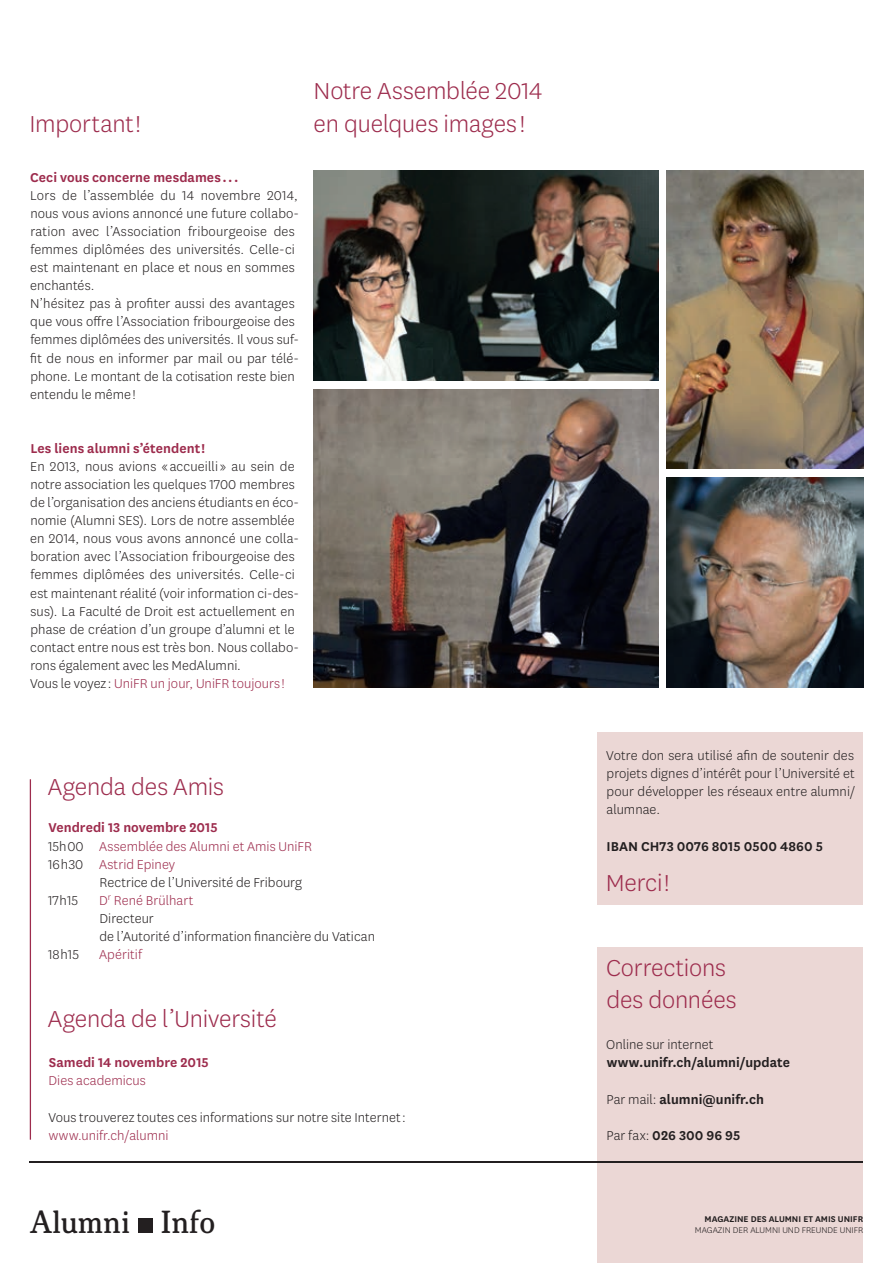
<style>
.page{position:relative;width:893px;height:1263px;background:#fff}
.page>*{position:absolute;margin:0;border:0;box-sizing:border-box;transform-origin:0 0}
.t1{font:34.35px "Korpus B";color:#231f20}
.t2{font:300 27px/32.4px "National Uni Fr";letter-spacing:-.005em;color:#9d2c4d}
.t3{font:300 15px/18px "National Uni Fr";letter-spacing:.005em;color:#231f20}
.t4{font:300 15px/18.1px "National Uni Fr";letter-spacing:.005em;color:#9d2c4d}
.t5{font:600 15px "National Uni Fr";letter-spacing:.005em;color:#231f20}
.t6{font:600 15px "National Uni Fr";letter-spacing:.005em;color:#9d2c4d}
.t7{font:300 9.75px "National Uni Fr";color:#231f20}
.t8{font:600 9.75px "National Uni Fr";color:#231f20}
.s1{color:#9d2c4d}
.s2{font-weight:600}
.s3{color:#231f20}
.s4{font-weight:300}
</style>
<div class="page">
<div style="left:597px;top:947px;width:266px;height:316px;background:#ebd7d5"></div>
<hr style="left:30px;top:1161px;width:833px;height:1px;background:#231f20">
<div style="left:138px;top:1218px;width:15px;height:15px;background:#231f20"></div>
<div style="left:597px;top:732px;width:266px;height:173px;background:#ebd7d5"></div>
<img style="left:666px;top:477px;width:197px;height:211px">
<img style="left:314px;top:389px;width:344px;height:299px">
<hr style="left:30px;top:779px;width:1px;height:361px;background:#9d2c4d">
<img style="left:314px;top:170px;width:344px;height:211px">
<img style="left:666px;top:170px;width:197px;height:299px">
<h2 class="t2" style="left:314px;top:74px;width:230px">Notre Assemblée 2014</h2>
<h2 class="t2" style="left:30px;top:107px;width:113px">Important !</h2>
<h2 class="t2" style="left:314px;top:107px;width:213px">en quelques images !</h2>
<p class="t6" style="left:30px;top:167px;width:210px">Ceci vous concerne mesdames...</p>
<p class="t3" style="left:30px;top:186px;width:270px">Lors de l’assemblée du 14 novembre 2014, nous vous avions annoncé une future collabo&shy;ration avec l’Association fribourgeoise des femmes diplômées des universités. Celle-ci est maintenant en place et nous en sommes enchantés.<br>N’hésitez pas à profiter aussi des avantages que vous offre l’Association fribourgeoise des femmes diplômées des universités. Il vous suf&shy;fit de nous en informer par mail ou par télé&shy;phone. Le montant de la cotisation reste bien entendu le même !</p>
<p class="t6" style="left:30px;top:438px;width:176px">Les liens alumni s’étendent !</p>
<p class="t3" style="left:30px;top:457px;width:271px">En 2013, nous avions « accueilli » au sein de notre association les quelques 1700 membres de l’organisation des anciens étudiants en éco&shy;nomie (Alumni SES). Lors de notre assemblée en 2014, nous vous avons annoncé une colla&shy;boration avec l’Association fribourgeoise des femmes diplômées des universités. Celle-ci est maintenant réalité (voir information ci-des&shy;sus). La Faculté de Droit est actuellement en phase de création d’un groupe d’alumni et le contact entre nous est très bon. Nous collabo&shy;rons également avec les MedAlumni.<br>Vous le voyez : <span class="s1">UniFR un jour, UniFR toujours !</span></p>
<h2 class="t2" style="left:48px;top:770px;width:178px">Agenda des Amis</h2>
<p class="t4" style="left:48px;top:818px;width:265px"><span class="s2">Vendredi 13 novembre 2015<br></span><span class="s3">15h00</span> Assemblée des Alumni et Amis UniFR<br><span class="s3">16h30</span> Astrid Epiney</p>
<p class="t3" style="left:100px;top:873px;width:204px">Rectrice de l’Université de Fribourg</p>
<p class="t3" style="left:48px;top:891px;width:32px">17h15</p>
<p class="t3" style="left:99px;top:891px;width:278px"><span class="s1">D</span><sup>r</sup> <span class="s1">René Brülhart<br></span>Directeur<br>de l’Autorité d’information financière du Vatican</p>
<p class="t3" style="left:48px;top:945px;width:32px">18h15</p>
<p class="t4" style="left:99px;top:945px;width:44px">Apéritif</p>
<h2 class="t2" style="left:48px;top:1002px;width:231px">Agenda de l’Université</h2>
<p class="t6" style="left:49px;top:1052px;width:162px">Samedi 14 novembre 2015</p>
<p class="t4" style="left:49px;top:1071px;width:99px">Dies academicus</p>
<p class="t3" style="left:48px;top:1107px;width:359px">Vous trouverez toutes ces informations sur notre site Internet :</p>
<p class="t4" style="left:49px;top:1125px;width:121px">www.unifr.ch/alumni</p>
<p class="t3" style="left:606px;top:746px;width:251px;text-align:justify">Votre don sera utilisé afin de soutenir des projets dignes d’intérêt pour l’Université et pour développer les réseaux entre alumni/ alumnae.</p>
<p class="t5" style="left:607px;top:835px;width:218px">IBAN CH73 0076 8015 0500 4860 5</p>
<h2 class="t2" style="left:606px;top:866px;width:66px">Merci!</h2>
<h2 class="t2" style="left:606px;top:951px;width:132px">Corrections des données</h2>
<p class="t3" style="left:606px;top:1035px;width:109px">Online sur internet</p>
<p class="t5" style="left:607px;top:1052px;width:185px">www.unifr.ch/alumni/update</p>
<p class="t5" style="left:606px;top:1088px;width:159px"><span class="s4">Par mail:</span> alumni@unifr.ch</p>
<p class="t5" style="left:606px;top:1125px;width:136px"><span class="s4">Par fax:</span> 026 300 96 95</p>
<h1 class="t1" style="left:30px;top:1202px;width:187px">Alumni Info</h1>
<p class="t8" style="left:705px;top:1212px;width:160px">MAGAZINE DES ALUMNI ET AMIS UNIFR</p>
<p class="t7" style="left:695px;top:1224px;width:170px">MAGAZIN DER ALUMNI UND FREUNDE UNIFR</p>
</div>
